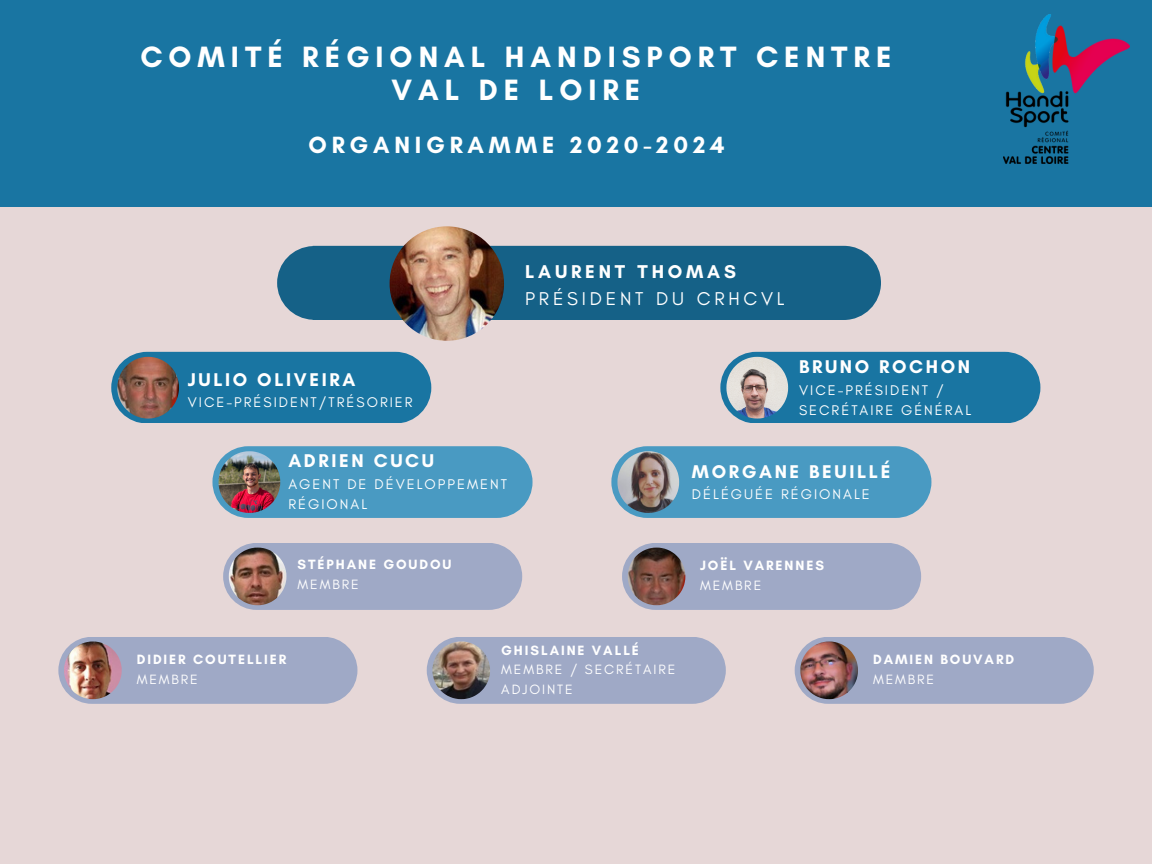
<style>
.page{position:relative;width:1152px;height:864px;background:#e6d7d7}
.page>*{position:absolute;margin:0;border:0;box-sizing:border-box;transform-origin:0 0}
.t1{font:700 30px/32.7px "Glacial Indifference";letter-spacing:.2em;color:#fff;text-align:center}
.t2{font:700 24px "Glacial Indifference";letter-spacing:.2em;color:#fff}
.t3{font:18.9px "Glacial Indifference";letter-spacing:.2em;color:#fff}
.t4{font:700 18.9px "Glacial Indifference";letter-spacing:.2em;color:#fff}
.t5{font:700 18.75px "Glacial Indifference";letter-spacing:.14em;color:#fff}
.t6{font:14.25px/20.2px "Glacial Indifference";letter-spacing:.14em;color:#fff}
.t7{font:700 13.8px "Glacial Indifference";letter-spacing:.14em;color:#fff}
.t8{font:13.8px/19.5px "Glacial Indifference";letter-spacing:.14em;color:#fff}
</style>
<div class="page">
<div style="left:277px;top:246px;width:604px;height:74px;background:#156187;border-radius:37px"></div>
<div style="left:111px;top:352px;width:320px;height:71px;background:#1975a2;border-radius:36px"></div>
<img style="left:117px;top:357px;width:62px;height:62px">
<div style="left:0;top:0;width:1152px;height:206px;background:#1975a2"></div>
<img style="left:390px;top:226px;width:114px;height:115px;border-radius:50%">
<div style="left:223px;top:543px;width:299px;height:67px;background:#9fa9c6;border-radius:34px"></div>
<img style="left:229px;top:548px;width:57px;height:57px">
<div style="left:58px;top:637px;width:299px;height:66px;background:#9fa9c6;border-radius:34px"></div>
<img style="left:64px;top:641px;width:58px;height:58px">
<div style="left:795px;top:637px;width:299px;height:66px;background:#9fa9c6;border-radius:34px"></div>
<img style="left:800px;top:641px;width:58px;height:58px">
<div style="left:612px;top:446px;width:319px;height:72px;background:#499ac2;border-radius:36px"></div>
<img style="left:617px;top:451px;width:62px;height:62px">
<div style="left:622px;top:543px;width:299px;height:67px;background:#9fa9c6;border-radius:34px"></div>
<img style="left:628px;top:548px;width:57px;height:57px">
<div style="left:427px;top:637px;width:299px;height:66px;background:#9fa9c6;border-radius:34px"></div>
<img style="left:432px;top:641px;width:58px;height:58px">
<div style="left:213px;top:446px;width:320px;height:72px;background:#499ac2;border-radius:36px"></div>
<img style="left:219px;top:451px;width:61px;height:62px">
<div style="left:720px;top:352px;width:320px;height:71px;background:#1975a2;border-radius:36px"></div>
<img style="left:726px;top:357px;width:62px;height:62px">
<img style="left:1003px;top:15px;width:126px;height:148px">
<h1 class="t1" style="left:140px;top:40px;width:753px">COMITÉ RÉGIONAL HANDISPORT CENTRE<br>VAL DE LOIRE</h1>
<h2 class="t2" style="left:308px;top:130px;width:418px">ORGANIGRAMME 2020-2024</h2>
<h3 class="t4" style="left:525px;top:260px;width:212px">LAURENT THOMAS</h3>
<h3 class="t3" style="left:525px;top:287px;width:261px">PRÉSIDENT DU CRHCVL</h3>
<h3 class="t5" style="left:188px;top:368px;width:169px">JULIO OLIVEIRA</h3>
<p class="t6" style="left:188px;top:392px;width:226px">VICE-PRÉSIDENT/TRÉSORIER</p>
<h3 class="t5" style="left:288px;top:450px;width:147px">ADRIEN CUCU</h3>
<p class="t6" style="left:288px;top:474px;width:220px">AGENT DE DÉVELOPPEMENT<br>RÉGIONAL</p>
<p class="t7" style="left:298px;top:556px;width:155px">STÉPHANE GOUDOU</p>
<p class="t8" style="left:298px;top:574px;width:63px">MEMBRE</p>
<h3 class="t5" style="left:799px;top:355px;width:172px">BRUNO ROCHON</h3>
<p class="t6" style="left:799px;top:379px;width:174px">VICE-PRÉSIDENT /<br>SECRÉTAIRE GÉNÉRAL</p>
<h3 class="t5" style="left:692px;top:460px;width:200px">MORGANE BEUILLÉ</h3>
<p class="t6" style="left:692px;top:484px;width:179px">DÉLÉGUÉE RÉGIONALE</p>
<p class="t7" style="left:700px;top:557px;width:125px">JOËL VARENNES</p>
<p class="t8" style="left:700px;top:575px;width:63px">MEMBRE</p>
<p class="t7" style="left:137px;top:651px;width:151px">DIDIER COUTELLIER</p>
<p class="t8" style="left:137px;top:669px;width:63px">MEMBRE</p>
<p class="t7" style="left:501px;top:642px;width:139px">GHISLAINE VALLÉ</p>
<p class="t8" style="left:501px;top:660px;width:176px">MEMBRE / SECRÉTAIRE<br>ADJOINTE</p>
<p class="t7" style="left:873px;top:651px;width:143px">DAMIEN BOUVARD</p>
<p class="t8" style="left:873px;top:669px;width:63px">MEMBRE</p>
</div>
